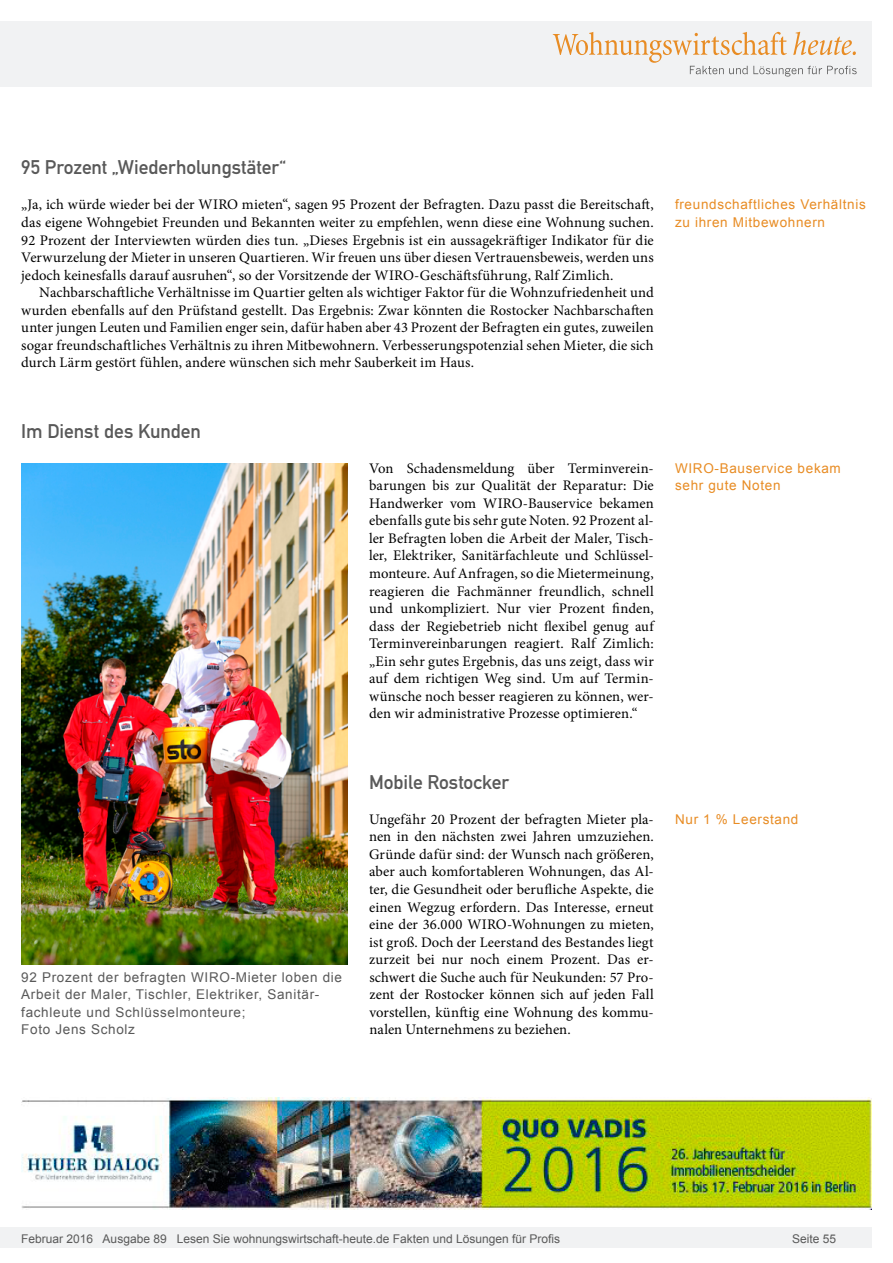
<style>
.page{position:relative;width:893px;height:1263px;background:#fff}
.page>*{position:absolute;margin:0;border:0;box-sizing:border-box;transform-origin:0 0}
.Überschrift_Grau{font:19.5px "DIN Mittelschrift";letter-spacing:-.005em;color:#595959}
.Fließtext_erste_Zeil{font:14.7px/17.5px "Minion Pro";letter-spacing:.005em;color:#000;text-align:justify}
.Fliesstext{font:14.7px/17.5px "Minion Pro";letter-spacing:.005em;color:#000;text-align:justify}
.Bildunterschrift{font:13.5px/17.5px "Arial";letter-spacing:.05em;color:#595959}
.Info{font:13.5px/17.5px "Arial";letter-spacing:.05em;color:#e88c24}
.t1{font:12px "Arial";color:#595959}
</style>
<div class="page">
<div style="left:0;top:1227px;width:872px;height:20px;background:#f1f2f3"></div>
<div style="left:0;top:21px;width:872px;height:66px;background:#f1f2f3"></div>
<svg style="left:553px;top:32px;width:304px;height:45px"></svg>
<img style="left:21px;top:464px;width:327px;height:500px">
<img style="left:21px;top:1097px;width:851px;height:113px">
<p class="Überschrift_Grau" style="left:21px;top:156px;width:266px">95 Prozent „Wiederholungstäter“</p>
<p class="Fließtext_erste_Zeil" style="left:21px;top:196px;width:634px">„Ja, ich würde wieder bei der WIRO mieten“, sagen 95 Prozent der Befragten. Dazu passt die Bereitschaft, das eigene Wohngebiet Freunden und Bekannten weiter zu empfehlen, wenn diese eine Wohnung suchen.<br>92 Prozent der Interviewten würden dies tun. „Dieses Ergebnis ist ein aussagekräftiger Indikator für die Verwurzelung der Mieter in unseren Quartieren. Wir freuen uns über diesen Vertrauensbeweis, werden uns jedoch keinesfalls darauf ausruhen“, so der Vorsitzende der WIRO-Geschäftsführung, Ralf Zimlich.</p>
<p class="Fliesstext" style="left:21px;top:284px;width:634px;text-indent:18px">Nachbarschaftliche Verhältnisse im Quartier gelten als wichtiger Faktor für die Wohnzufriedenheit und wurden ebenfalls auf den Prüfstand gestellt. Das Ergebnis: Zwar könnten die Rostocker Nachbarschaften unter jungen Leuten und Familien enger sein, dafür haben aber 43 Prozent der Befragten ein gutes, zuweilen sogar freundschaftliches Verhältnis zu ihren Mitbewohnern. Verbesserungspotenzial sehen Mieter, die sich durch Lärm gestört fühlen, andere wünschen sich mehr Sauberkeit im Haus.</p>
<p class="Info" style="left:675px;top:196px;width:192px">freundschaftliches Verhältnis zu ihren Mitbewohnern</p>
<p class="Überschrift_Grau" style="left:21px;top:419px;width:181px">Im Dienst des Kunden</p>
<p class="Fließtext_erste_Zeil" style="left:369px;top:459px;width:286px">Von Schadensmeldung über Terminverein&shy;barungen bis zur Qualität der Reparatur: Die Handwerker vom WIRO-Bauservice bekamen ebenfalls gute bis sehr gute Noten. 92 Prozent al&shy;ler Befragten loben die Arbeit der Maler, Tisch&shy;ler, Elektriker, Sanitärfachleute und Schlüssel&shy;monteure. Auf Anfragen, so die Mietermeinung, reagieren die Fachmänner freundlich, schnell und unkompliziert. Nur vier Prozent finden, dass der Regiebetrieb nicht flexibel genug auf Terminvereinbarungen reagiert. Ralf Zimlich: „Ein sehr gutes Ergebnis, das uns zeigt, dass wir auf dem richtigen Weg sind. Um auf Termin&shy;wünsche noch besser reagieren zu können, wer&shy;den wir administrative Prozesse optimieren.“</p>
<p class="Info" style="left:675px;top:459px;width:167px">WIRO-Bauservice bekam sehr gute Noten</p>
<p class="Bildunterschrift" style="left:21px;top:968px;width:322px">92 Prozent der befragten WIRO-Mieter loben die Arbeit der Maler, Tischler, Elektriker, Sanitär&shy;fachleute und Schlüsselmonteure;<br>Foto Jens Scholz</p>
<p class="Überschrift_Grau" style="left:369px;top:770px;width:142px">Mobile Rostocker</p>
<p class="Fließtext_erste_Zeil" style="left:369px;top:810px;width:286px">Ungefähr 20 Prozent der befragten Mieter pla&shy;nen in den nächsten zwei Jahren umzuziehen.<br>Gründe dafür sind: der Wunsch nach größeren, aber auch komfortableren Wohnungen, das Al&shy;ter, die Gesundheit oder berufliche Aspekte, die einen Wegzug erfordern. Das Interesse, erneut eine der 36.000 WIRO-Wohnungen zu mieten, ist groß. Doch der Leerstand des Bestandes liegt zurzeit bei nur noch einem Prozent. Das er&shy;schwert die Suche auch für Neukunden: 57 Pro&shy;zent der Rostocker können sich auf jeden Fall vorstellen, künftig eine Wohnung des kommu&shy;nalen Unternehmens zu beziehen.</p>
<p class="Info" style="left:675px;top:810px;width:125px">Nur 1 % Leerstand</p>
<p class="t1" style="left:21px;top:1230px;width:540px">Februar 2016 Ausgabe 89 Lesen Sie wohnungswirtschaft-heute.de Fakten und Lösungen für Profis</p>
<p class="t1" style="left:792px;top:1231px;width:46px">Seite 55</p>
</div>
